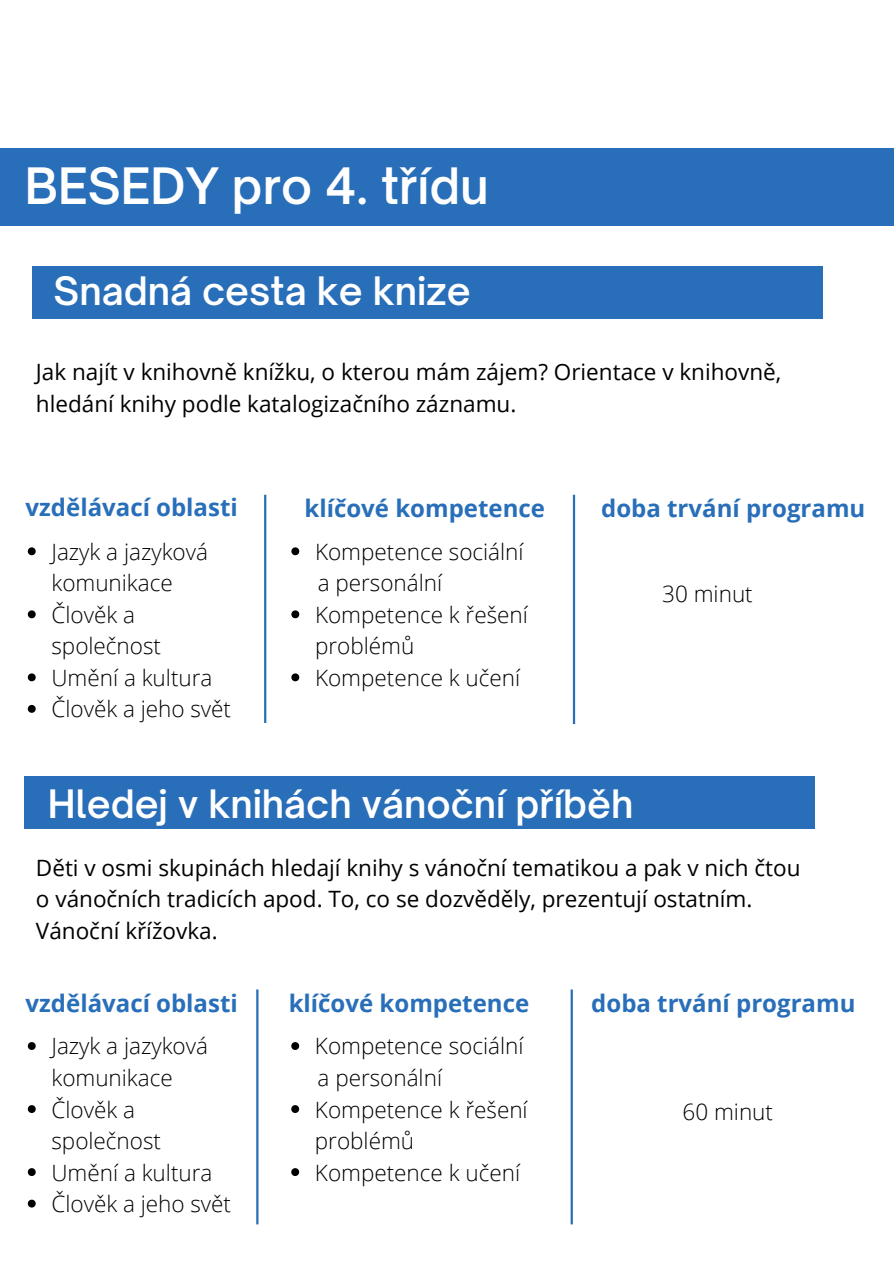
<style>
.page{position:relative;width:894px;height:1264px;background:#fff}
.page>*{position:absolute;margin:0;border:0;box-sizing:border-box;transform-origin:0 0}
.t1{font:600 48px "Open Sauce One";color:#fff}
.t2{font:600 37.5px "Open Sauce One";color:#fff}
.t3{font:700 24px "Open Sans";color:#286eb9}
.t4{font:300 22.5px/31.5px "Open Sans";color:#000}
.t5{font:22.5px/31.5px "Open Sans";color:#000}
</style>
<div class="page">
<div style="left:0;top:148px;width:893px;height:77px;background:#286eb9"></div>
<div style="left:33px;top:266px;width:789px;height:52px;background:#286eb9"></div>
<div style="left:25px;top:776px;width:790px;height:52px;background:#286eb9"></div>
<hr style="left:264px;top:495px;width:2px;height:228px;background:#286eb9">
<hr style="left:572px;top:495px;width:3px;height:229px;background:#286eb9">
<hr style="left:256px;top:989px;width:2px;height:235px;background:#286eb9">
<hr style="left:570px;top:989px;width:2px;height:235px;background:#286eb9">
<svg style="left:291px;top:1042px;width:8px;height:7px"></svg>
<svg style="left:291px;top:1105px;width:8px;height:7px"></svg>
<svg style="left:291px;top:1168px;width:8px;height:7px"></svg>
<svg style="left:291px;top:547px;width:8px;height:8px"></svg>
<svg style="left:291px;top:610px;width:8px;height:8px"></svg>
<svg style="left:291px;top:673px;width:8px;height:8px"></svg>
<svg style="left:28px;top:547px;width:8px;height:8px"></svg>
<svg style="left:28px;top:610px;width:8px;height:8px"></svg>
<svg style="left:28px;top:673px;width:8px;height:8px"></svg>
<svg style="left:28px;top:705px;width:8px;height:7px"></svg>
<svg style="left:28px;top:1042px;width:8px;height:7px"></svg>
<svg style="left:28px;top:1105px;width:8px;height:7px"></svg>
<svg style="left:28px;top:1168px;width:8px;height:7px"></svg>
<svg style="left:28px;top:1199px;width:8px;height:8px"></svg>
<h1 class="t1" style="left:25px;top:156px;width:465px">BESEDY pro 4. třídu</h1>
<h2 class="t2" style="left:54px;top:268px;width:418px">Snadná cesta ke knize</h2>
<p class="t5" style="left:36px;top:356px;width:746px">Jak najít v knihovně knížku, o kterou mám zájem? Orientace v knihovně, hledání knihy podle katalogizačního záznamu.</p>
<p class="t3" style="left:26px;top:490px;width:214px">vzdělávací oblasti</p>
<p class="t3" style="left:304px;top:491px;width:242px">klíčové kompetence</p>
<h3 class="t4" style="left:51px;top:535px;width:158px">Jazyk a jazyková komunikace</h3>
<p class="t4" style="left:51px;top:598px;width:111px">Člověk a společnost</p>
<h3 class="t4" style="left:51px;top:661px;width:162px">Umění a kultura</h3>
<p class="t4" style="left:51px;top:692px;width:181px">Člověk a jeho svět</p>
<h3 class="t4" style="left:315px;top:535px;width:210px">Kompetence sociální</h3>
<p class="t4" style="left:317px;top:566px;width:126px">a personální</p>
<h2 class="t4" style="left:315px;top:598px;width:214px">Kompetence k řešení problémů</h2>
<p class="t4" style="left:315px;top:661px;width:207px">Kompetence k učení</p>
<h3 class="t3" style="left:601px;top:491px;width:265px">doba trvání programu</h3>
<p class="t4" style="left:662px;top:578px;width:92px">30 minut</p>
<p class="t2" style="left:48px;top:781px;width:586px">Hledej v knihách vánoční příběh</p>
<p class="t5" style="left:36px;top:851px;width:765px">Děti v osmi skupinách hledají knihy s vánoční tematikou a pak v nich čtou o vánočních tradicích apod. To, co se dozvěděly, prezentují ostatním.<br>Vánoční křížovka.</p>
<p class="t3" style="left:26px;top:986px;width:214px">vzdělávací oblasti</p>
<p class="t3" style="left:289px;top:986px;width:242px">klíčové kompetence</p>
<h3 class="t3" style="left:591px;top:986px;width:265px">doba trvání programu</h3>
<p class="t4" style="left:51px;top:1029px;width:158px">Jazyk a jazyková komunikace</p>
<p class="t4" style="left:51px;top:1092px;width:111px">Člověk a společnost</p>
<p class="t4" style="left:51px;top:1155px;width:162px">Umění a kultura</p>
<p class="t4" style="left:51px;top:1187px;width:181px">Člověk a jeho svět</p>
<p class="t4" style="left:315px;top:1029px;width:210px">Kompetence sociální</p>
<p class="t4" style="left:317px;top:1061px;width:126px">a personální</p>
<p class="t4" style="left:315px;top:1092px;width:214px">Kompetence k řešení problémů</p>
<p class="t4" style="left:315px;top:1155px;width:207px">Kompetence k učení</p>
<p class="t4" style="left:682px;top:1095px;width:92px">60 minut</p>
</div>
